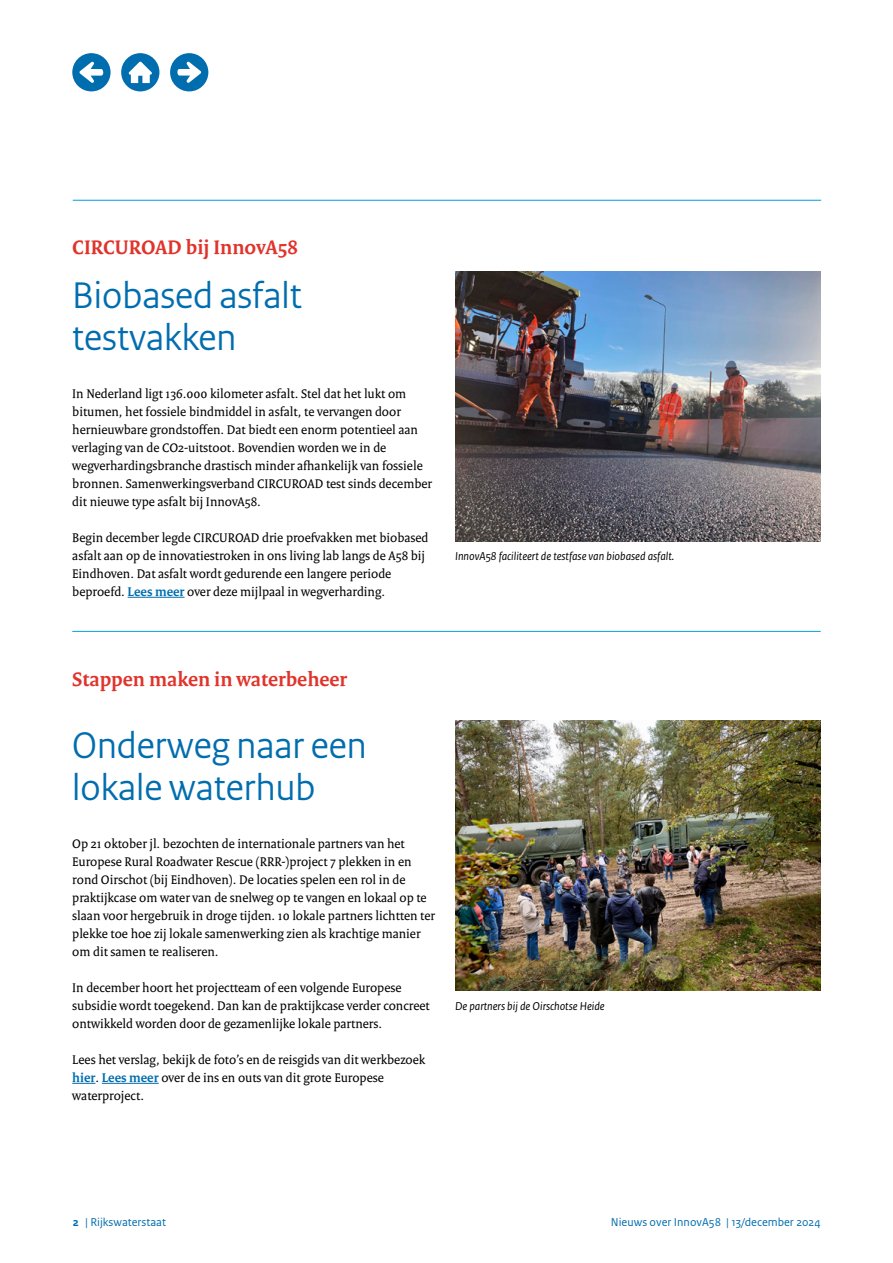
<style>
.page{position:relative;width:893px;height:1263px;background:#fff}
.page>*{position:absolute;margin:0;border:0;box-sizing:border-box;transform-origin:0 0}
.H1_Kop_artikel{font:39px/42px "Rijksoverheid Sans Heading";color:#006daf}
.H1-bovenkop_artikel{font:700 21px "Rijksoverheid Serif";color:#e0332b}
.P_Broodtekst{font:13.5px/18px "Rijksoverheid Serif";color:#000}
.P_Fotobijschrift{font:italic 12px "Rijksoverheid Sans Text";color:#000}
.t1{font:12px "Rijksoverheid Sans Text";color:#006daf}
.s1{font-weight:700;color:#006daf}
.s2{font-weight:700}
</style>
<div class="page">
<hr style="left:128px;top:597px;width:57px;height:1px;background:#006daf">
<svg style="left:72px;top:1083px;width:23px;height:1px"></svg>
<hr style="left:102px;top:1083px;width:57px;height:1px;background:#006daf">
<hr style="left:72px;top:631px;width:749px;height:1px;background:#009ede">
<hr style="left:73px;top:200px;width:748px;height:1px;background:#009ede">
<img style="left:455px;top:272px;width:366px;height:270px">
<img style="left:455px;top:720px;width:366px;height:270px">
<div style="left:72px;top:53px;width:39px;height:38px;background:#006daf;border-radius:50%"></div>
<svg style="left:80px;top:62px;width:23px;height:21px"></svg>
<div style="left:170px;top:53px;width:38px;height:38px;background:#006daf;border-radius:50%"></div>
<svg style="left:177px;top:62px;width:24px;height:21px"></svg>
<div style="left:121px;top:53px;width:38px;height:38px;background:#006daf;border-radius:50%"></div>
<svg style="left:129px;top:62px;width:23px;height:21px"></svg>
<h1 class="H1-bovenkop_artikel" style="left:72px;top:234px;width:227px">CIRCUROAD bij InnovA58</h1>
<h1 class="H1_Kop_artikel" style="left:72px;top:275px;width:231px">Biobased asfalt testvakken</h1>
<p class="P_Broodtekst" style="left:72px;top:384px;width:361px">In Nederland ligt 136.000 kilometer asfalt. Stel dat het lukt om bitumen, het fossiele bindmiddel in asfalt, te vervangen door hernieuwbare grondstoffen. Dat biedt een enorm potentieel aan verlaging van de CO2-uitstoot. Bovendien worden we in de wegverhardingsbranche drastisch minder afhankelijk van fossiele bronnen. Samenwerkingsverband CIRCUROAD test sinds december dit nieuwe type asfalt bij InnovA58.</p>
<p class="P_Broodtekst" style="left:72px;top:528px;width:358px">Begin december legde CIRCUROAD drie proefvakken met biobased asfalt aan op de innovatiestroken in ons living lab langs de A58 bij Eindhoven. Dat asfalt wordt gedurende een langere periode beproefd. <span class="s1">Lees meer</span> over deze mijlpaal in wegverharding.</p>
<p class="P_Fotobijschrift" style="left:455px;top:549px;width:221px">InnovA58 faciliteert de testfase van biobased asfalt.</p>
<h1 class="H1-bovenkop_artikel" style="left:72px;top:666px;width:277px">Stappen maken in waterbeheer</h1>
<h1 class="H1_Kop_artikel" style="left:72px;top:725px;width:296px">Onderweg naar een lokale waterhub</h1>
<p class="P_Broodtekst" style="left:72px;top:834px;width:364px">Op 21 oktober jl. bezochten de internationale partners van het Europese Rural Roadwater Rescue (RRR-)project 7 plekken in en rond Oirschot (bij Eindhoven). De locaties spelen een rol in de praktijkcase om water van de snelweg op te vangen en lokaal op te slaan voor hergebruik in droge tijden. 10 lokale partners lichtten ter plekke toe hoe zij lokale samenwerking zien als krachtige manier om dit samen te realiseren.</p>
<p class="P_Broodtekst" style="left:72px;top:978px;width:359px">In december hoort het projectteam of een volgende Europese subsidie wordt toegekend. Dan kan de praktijkcase verder concreet ontwikkeld worden door de gezamenlijke lokale partners.</p>
<p class="P_Broodtekst" style="left:72px;top:1050px;width:355px">Lees het verslag, bekijk de foto’s en de reisgids van dit werkbezoek <span class="s1">hier</span>. <span class="s1">Lees meer</span> over de ins en outs van dit grote Europese waterproject.</p>
<p class="P_Fotobijschrift" style="left:455px;top:999px;width:151px">De partners bij de Oirschotse Heide</p>
<p class="t1" style="left:73px;top:1215px;width:95px"><span class="s2">2</span> | Rijkswaterstaat</p>
<p class="t1" style="left:611px;top:1215px;width:211px">Nieuws over InnovA58 | 13/december 2024</p>
</div>
